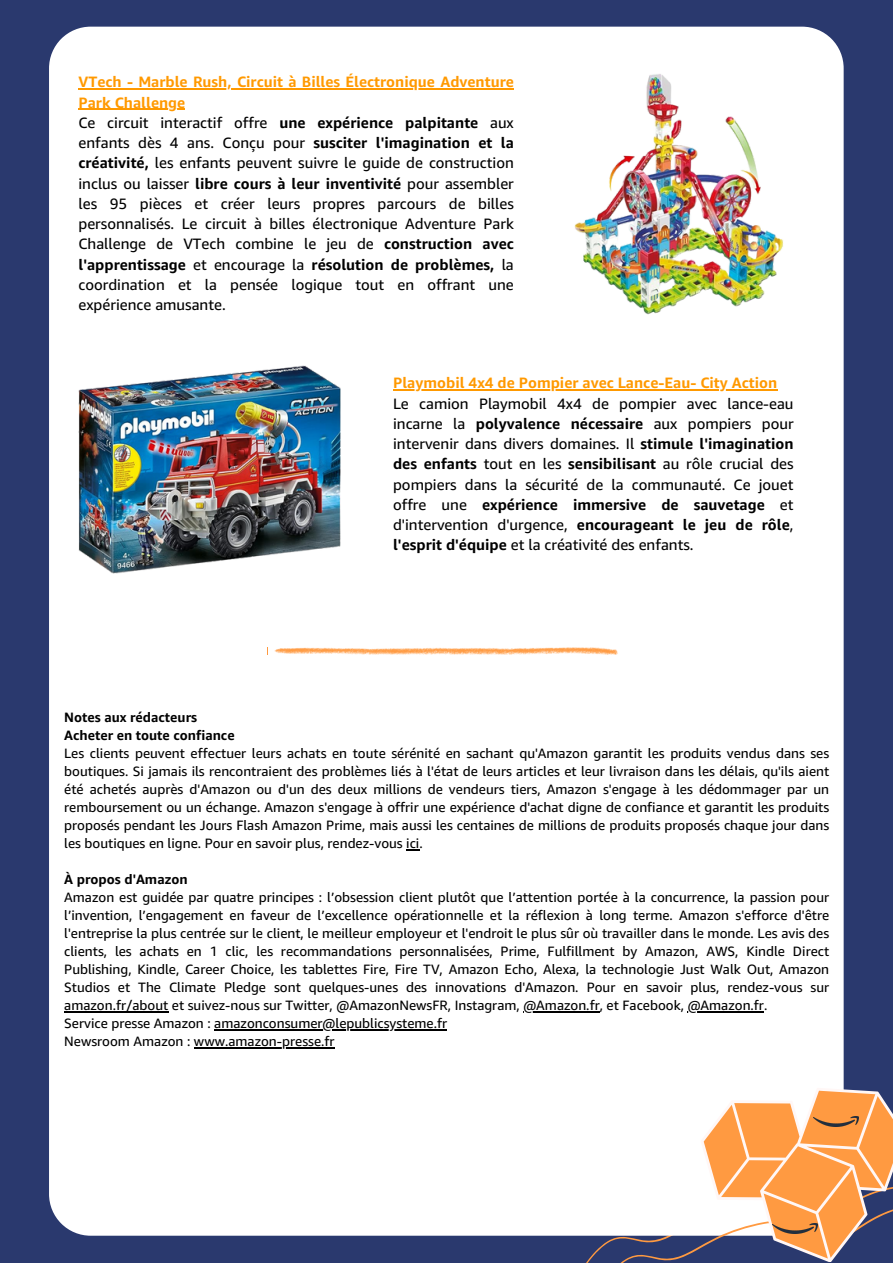
<style>
.page{position:relative;width:893px;height:1264px;background:#fff}
.page>*{position:absolute;margin:0;border:0;box-sizing:border-box;transform-origin:0 0}
.t1{font:15px/20.2px "Amazon Ember";color:#000;text-align:justify}
.t2{font:700 15px/20.2px "Amazon Ember";color:#f90}
.t3{font:13.5px/18px "Amazon Ember";color:#000;text-align:justify}
.t4{font:700 13.5px "Amazon Ember";color:#000}
.s1{font-weight:700}
</style>
<div class="page">
<div style="left:0;top:0;width:892px;height:1262px;background:#2a396e"></div>
<div style="left:49px;top:27px;width:794px;height:1208px;background:#fff"></div>
<img style="left:574px;top:73px;width:209px;height:243px">
<img style="left:78px;top:365px;width:262px;height:208px">
<svg style="left:268px;top:647px;width:356px;height:8px;background:#ffcca1"></svg>
<hr style="left:78px;top:88px;width:436px;height:2px;background:#f90">
<hr style="left:78px;top:109px;width:107px;height:1px;background:#f90">
<svg style="left:406px;top:849px;width:13px;height:1px"></svg>
<hr style="left:64px;top:1011px;width:104px;height:1px;background:#000">
<hr style="left:523px;top:1011px;width:76px;height:1px;background:#000">
<hr style="left:687px;top:1011px;width:77px;height:1px;background:#000">
<hr style="left:214px;top:1029px;width:233px;height:1px;background:#000">
<hr style="left:194px;top:1047px;width:140px;height:1px;background:#000">
<hr style="left:393px;top:389px;width:384px;height:1px;background:#f90">
<svg style="left:575px;top:1087px;width:317px;height:175px;background:#ddbda7"></svg>
<img style="left:813px;top:1116px;width:45px;height:10px">
<img style="left:772px;top:1223px;width:45px;height:10px">
<p class="t2" style="left:78px;top:72px;width:437px">VTech - Marble Rush, Circuit à Billes Électronique Adventure<br>Park Challenge</p>
<p class="t1" style="left:78px;top:112px;width:437px">Ce circuit interactif offre <span class="s1">une expérience palpitante</span> aux enfants dès 4 ans. Conçu pour <span class="s1">susciter l'imagination et la créativité,</span> les enfants peuvent suivre le guide de construction inclus ou laisser <span class="s1">libre cours à leur inventivité</span> pour assembler les 95 pièces et créer leurs propres parcours de billes personnalisés. Le circuit à billes électronique Adventure Park Challenge de VTech combine le jeu de <span class="s1">construction avec l'apprentissage</span> et encourage la <span class="s1">résolution de problèmes,</span> la coordination et la pensée logique tout en offrant une expérience amusante.</p>
<p class="t2" style="left:393px;top:372px;width:385px">Playmobil 4x4 de Pompier avec Lance-Eau- City Action</p>
<p class="t1" style="left:393px;top:393px;width:402px">Le camion Playmobil 4x4 de pompier avec lance-eau incarne la <span class="s1">polyvalence nécessaire</span> aux pompiers pour intervenir dans divers domaines. Il <span class="s1">stimule l'imagination des enfants</span> tout en les <span class="s1">sensibilisant</span> au rôle crucial des pompiers dans la sécurité de la communauté. Ce jouet offre une <span class="s1">expérience immersive de sauvetage</span> et d'intervention d'urgence, <span class="s1">encourageant le jeu de rôle</span>, <span class="s1">l'esprit d'équipe</span> et la créativité des enfants.</p>
<p class="t4" style="left:64px;top:709px;width:134px">Notes aux rédacteurs</p>
<p class="t4" style="left:64px;top:727px;width:172px">Acheter en toute confiance</p>
<p class="t3" style="left:64px;top:744px;width:766px">Les clients peuvent effectuer leurs achats en toute sérénité en sachant qu'Amazon garantit les produits vendus dans ses boutiques. Si jamais ils rencontraient des problèmes liés à l'état de leurs articles et leur livraison dans les délais, qu'ils aient été achetés auprès d'Amazon ou d'un des deux millions de vendeurs tiers, Amazon s'engage à les dédommager par un remboursement ou un échange. Amazon s'engage à offrir une expérience d'achat digne de confiance et garantit les produits proposés pendant les Jours Flash Amazon Prime, mais aussi les centaines de millions de produits proposés chaque jour dans les boutiques en ligne. Pour en savoir plus, rendez-vous ici.</p>
<p class="t4" style="left:64px;top:871px;width:125px">À propos d'Amazon</p>
<p class="t3" style="left:64px;top:888px;width:766px">Amazon est guidée par quatre principes : l’obsession client plutôt que l’attention portée à la concurrence, la passion pour l’invention, l’engagement en faveur de l’excellence opérationnelle et la réflexion à long terme. Amazon s'efforce d'être l'entreprise la plus centrée sur le client, le meilleur employeur et l'endroit le plus sûr où travailler dans le monde. Les avis des clients, les achats en 1 clic, les recommandations personnalisées, Prime, Fulfillment by Amazon, AWS, Kindle Direct Publishing, Kindle, Career Choice, les tablettes Fire, Fire TV, Amazon Echo, Alexa, la technologie Just Walk Out, Amazon Studios et The Climate Pledge sont quelques-unes des innovations d'Amazon. Pour en savoir plus, rendez-vous sur amazon.fr/about et suivez-nous sur Twitter, @AmazonNewsFR, Instagram, @Amazon.fr, et Facebook, @Amazon.fr.</p>
<p class="t3" style="left:64px;top:1014px;width:384px">Service presse Amazon : amazonconsumer@lepublicsysteme.fr</p>
<p class="t3" style="left:64px;top:1032px;width:272px">Newsroom Amazon : www.amazon-presse.fr</p>
</div>
